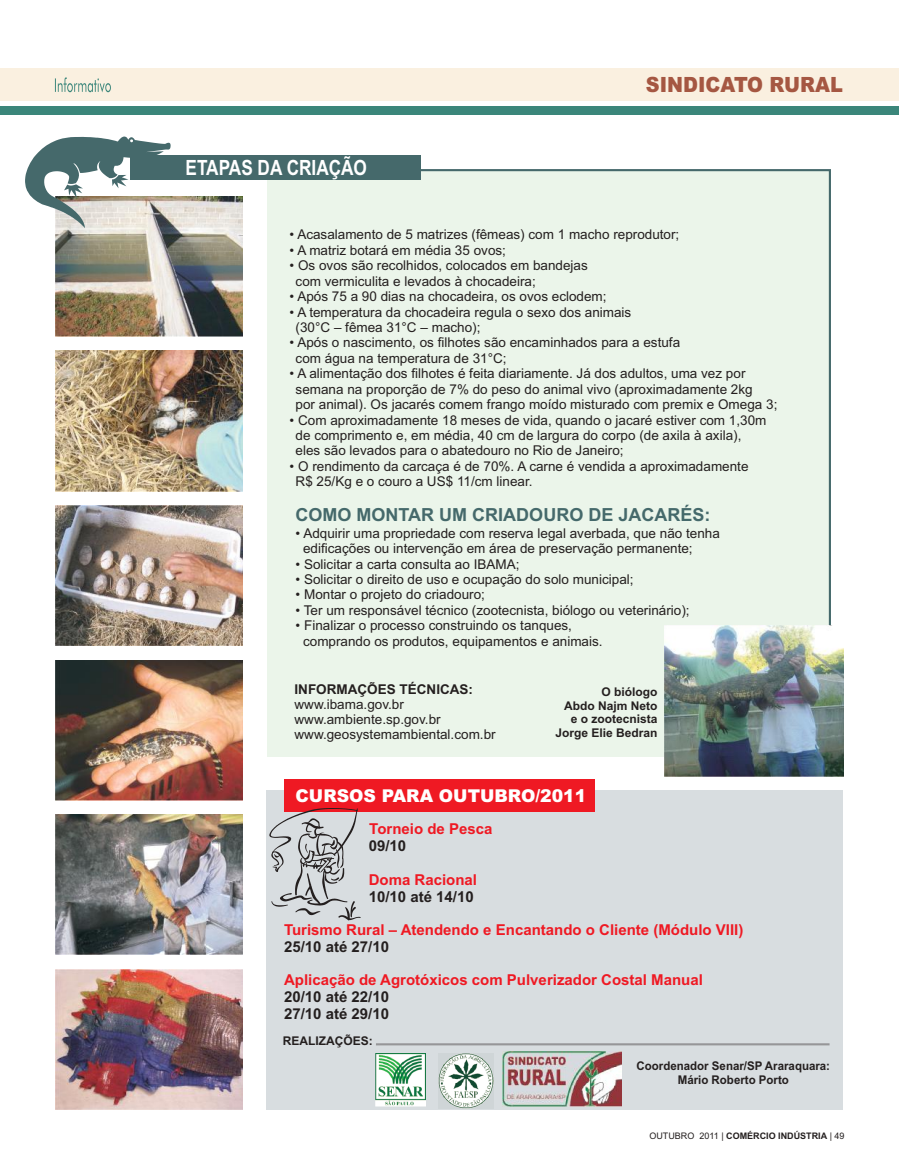
<style>
.page{position:relative;width:899px;height:1176px;background:#fff}
.page>*{position:absolute;margin:0;border:0;box-sizing:border-box;transform-origin:0 0}
.t1{font:700 21px "Arial Narrow";color:#fff}
.t2{font:italic 900 21px "Arial";color:#a55742;scale:.91 1}
.t3{font:700 18px "Arial";color:#45696b}
.t4{font:italic 900 17.7px "Arial";color:#fff}
.t5{font:700 15px "Arial";color:#ef1923}
.t6{font:700 15px/16.8px "Arial";color:#241f1f}
.t7{font:13.5px/15.5px "Arial";color:#241f1f}
.t8{font:700 13.5px "Arial";color:#241f1f}
.t9{font:700 12px/13.4px "Arial";color:#241f1f;text-align:right}
.t10{font:700 12px/13.4px "Arial";color:#241f1f;text-align:center;scale:.96 1}
.t11{font:700 9px "Arial";color:#241f1f}
.s1{font-weight:400}
</style>
<div class="page">
<img style="left:56px;top:814px;width:186px;height:140px">
<div style="left:267px;top:170px;width:562px;height:586px;background:#ebf5ea"></div>
<div style="left:130px;top:155px;width:291px;height:25px;background:#45696b"></div>
<div style="left:267px;top:790px;width:576px;height:319px;background:#d8dde0"></div>
<img style="left:503px;top:1051px;width:119px;height:55px">
<img style="left:375px;top:1053px;width:50px;height:52px">
<img style="left:439px;top:1053px;width:55px;height:54px">
<hr style="left:376px;top:1042px;width:453px;height:3px;background:#969698">
<div style="left:284px;top:779px;width:311px;height:32px;background:#ef1923"></div>
<div style="left:0;top:68px;width:899px;height:33px;background:#faf0e0"></div>
<svg style="left:55px;top:77px;width:56px;height:15px"></svg>
<div style="left:0;top:106px;width:899px;height:8px;background:#3b867a"></div>
<img style="left:56px;top:196px;width:186px;height:140px">
<img style="left:56px;top:351px;width:186px;height:140px">
<img style="left:56px;top:505px;width:186px;height:140px">
<img style="left:56px;top:969px;width:186px;height:140px">
<img style="left:56px;top:660px;width:186px;height:140px">
<svg style="left:25px;top:136px;width:146px;height:92px"></svg>
<svg style="left:421px;top:169px;width:410px;height:469px"></svg>
<img style="left:665px;top:625px;width:178px;height:151px">
<svg style="left:269px;top:808px;width:92px;height:112px"></svg>
<h1 class="t1" style="left:185px;top:160px;width:183px">ETAPAS DA CRIAÇÃO</h1>
<h1 class="t2" style="left:646px;top:77px;width:218px">SINDICATO RURAL</h1>
<p class="t7" style="left:290px;top:228px;width:391px">• Acasalamento de 5 matrizes (fêmeas) com 1 macho reprodutor;</p>
<p class="t7" style="left:290px;top:243px;width:218px">• A matriz botará em média 35 ovos;</p>
<p class="t7" style="left:295px;top:259px;width:294px;text-indent:-6px">• Os ovos são recolhidos, colocados em bandejas com vermiculita e levados à chocadeira;</p>
<p class="t7" style="left:290px;top:290px;width:318px">• Após 75 a 90 dias na chocadeira, os ovos eclodem;</p>
<p class="t7" style="left:295px;top:305px;width:337px;text-indent:-6px">• A temperatura da chocadeira regula o sexo dos animais (30°C – fêmea 31°C – macho);</p>
<p class="t7" style="left:295px;top:336px;width:386px;text-indent:-6px">• Após o nascimento, os filhotes são encaminhados para a estufa com água na temperatura de 31°C;</p>
<p class="t7" style="left:295px;top:367px;width:483px;text-indent:-6px">• A alimentação dos filhotes é feita diariamente. Já dos adultos, uma vez por semana na proporção de 7% do peso do animal vivo (aproximadamente 2kg<br>por animal). Os jacarés comem frango moído misturado com premix e Omega 3;</p>
<p class="t7" style="left:295px;top:413px;width:472px;text-indent:-6px">• Com aproximadamente 18 meses de vida, quando o jacaré estiver com 1,30m de comprimento e, em média, 40 cm de largura do corpo (de axila à axila), eles são levados para o abatedouro no Rio de Janeiro;</p>
<p class="t7" style="left:295px;top:459px;width:454px;text-indent:-6px">• O rendimento da carcaça é de 70%. A carne é vendida a aproximadamente<br>R$ 25/Kg e o couro a US$ 11/cm linear.</p>
<p class="t7" style="left:303px;top:526px;width:418px;text-indent:-8px">• Adquirir uma propriedade com reserva legal averbada, que não tenha edificações ou intervenção em área de preservação permanente;</p>
<p class="t7" style="left:295px;top:557px;width:225px">• Solicitar a carta consulta ao IBAMA;</p>
<p class="t7" style="left:295px;top:572px;width:339px">• Solicitar o direito de uso e ocupação do solo municipal;</p>
<p class="t7" style="left:295px;top:588px;width:191px">• Montar o projeto do criadouro;</p>
<p class="t7" style="left:295px;top:603px;width:395px">• Ter um responsável técnico (zootecnista, biólogo ou veterinário);</p>
<p class="t7" style="left:303px;top:619px;width:301px;text-indent:-8px">• Finalizar o processo construindo os tanques, comprando os produtos, equipamentos e animais.</p>
<h2 class="t3" style="left:295px;top:508px;width:416px">COMO MONTAR UM CRIADOURO DE JACARÉS:</h2>
<p class="t8" style="left:294px;top:684px;width:180px">INFORMAÇÕES TÉCNICAS:</p>
<p class="t7" style="left:294px;top:697px;width:203px">www.ibama.gov.br www.ambiente.sp.gov.br www.geosystemambiental.com.br</p>
<p class="t9" style="left:555px;top:686px;width:104px">O biólogo<br>Abdo Najm Neto e o zootecnista<br>Jorge Elie Bedran</p>
<h3 class="t4" style="left:295px;top:789px;width:292px">CURSOS PARA OUTUBRO/2011</h3>
<p class="t5" style="left:369px;top:823px;width:125px">Torneio de Pesca</p>
<p class="t5" style="left:369px;top:873px;width:110px">Doma Racional</p>
<p class="t5" style="left:284px;top:923px;width:461px">Turismo Rural – Atendendo e Encantando o Cliente (Módulo VIII)</p>
<p class="t5" style="left:284px;top:974px;width:420px">Aplicação de Agrotóxicos com Pulverizador Costal Manual</p>
<p class="t6" style="left:369px;top:838px;width:39px">09/10</p>
<p class="t6" style="left:369px;top:889px;width:107px">10/10 até 14/10</p>
<p class="t6" style="left:284px;top:939px;width:107px">25/10 até 27/10</p>
<p class="t6" style="left:284px;top:989px;width:107px">20/10 até 22/10<br>27/10 até 29/10</p>
<p class="t9" style="left:283px;top:1035px;width:91px">REALIZAÇÕES:</p>
<p class="t10" style="left:636px;top:1060px;width:203px">Coordenador Senar/SP Araraquara:<br>Mário Roberto Porto</p>
<p class="t11" style="left:649px;top:1132px;width:197px"><span class="s1">OUTUBRO 2011 |</span> COMÉRCIO INDÚSTRIA <span class="s1">| 49</span></p>
</div>
